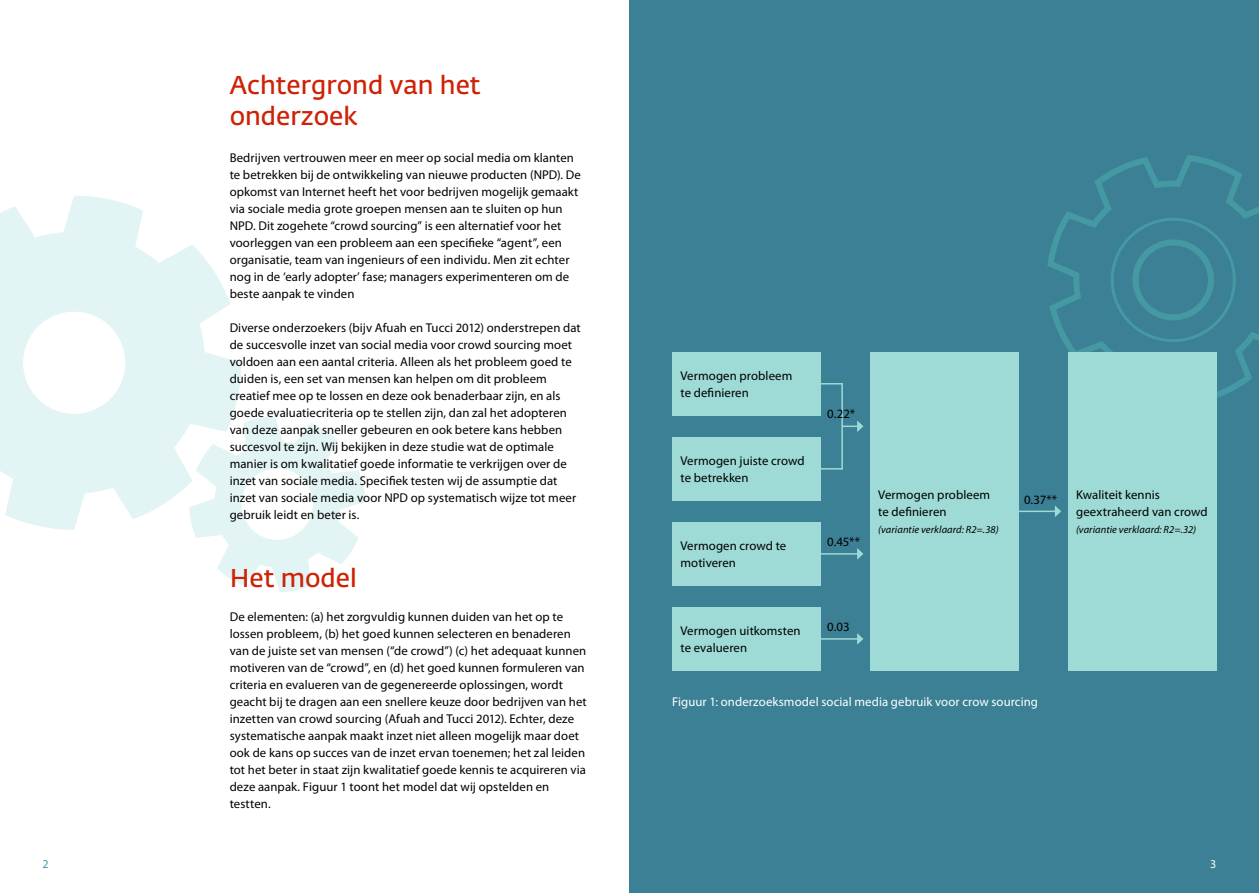
<style>
.page{position:relative;width:1259px;height:893px;background:#fff}
.page>*{position:absolute;margin:0;border:0;box-sizing:border-box;transform-origin:0 0}
.t1{font:600 25.5px/31px "Fedra Sans Std";color:#cf2105}
.t2{font:12.75px/17px "Myriad Pro";letter-spacing:.01em;color:#000}
.t3{font:12.75px "Myriad Pro";letter-spacing:.01em;color:#fff}
.t4{font:12px "Myriad Pro";color:#4599a3}
.t5{font:12px "Myriad Pro";color:#fff}
.t6{font:italic 10.5px "Myriad Pro";letter-spacing:.01em;color:#000}
</style>
<div class="page">
<div style="left:629px;top:0;width:630px;height:893px;background:#3b8094"></div>
<svg style="left:1047px;top:155px;width:212px;height:253px"></svg>
<svg style="left:1100px;top:211px;width:146px;height:141px"></svg>
<svg style="left:0;top:196px;width:241px;height:334px;fill:#e2f4f3"></svg>
<svg style="left:189px;top:416px;width:176px;height:176px"></svg>
<div style="left:672px;top:352px;width:149px;height:64px;background:#9edbd6"></div>
<div style="left:672px;top:437px;width:149px;height:64px;background:#9edbd6"></div>
<div style="left:672px;top:522px;width:149px;height:64px;background:#9edbd6"></div>
<div style="left:672px;top:607px;width:149px;height:64px;background:#9edbd6"></div>
<div style="left:870px;top:352px;width:148px;height:319px;background:#9edbd6"></div>
<div style="left:1067px;top:352px;width:149px;height:319px;background:#9edbd6"></div>
<svg style="left:821px;top:383px;width:20px;height:1px"></svg>
<hr style="left:821px;top:468px;width:21px;height:2px;background:#9edbd6">
<hr style="left:821px;top:553px;width:37px;height:2px;background:#9edbd6">
<svg style="left:857px;top:548px;width:6px;height:12px"></svg>
<hr style="left:821px;top:638px;width:37px;height:2px;background:#9edbd6">
<svg style="left:857px;top:633px;width:6px;height:12px"></svg>
<hr style="left:1018px;top:511px;width:37px;height:1px;background:#9edbd6">
<svg style="left:1055px;top:506px;width:6px;height:11px"></svg>
<svg style="left:843px;top:420px;width:20px;height:12px"></svg>
<hr style="left:841px;top:383px;width:2px;height:87px;background:#9edbd6">
<h1 class="t1" style="left:230px;top:69px;width:252px">Achtergrond van het onderzoek</h1>
<p class="t2" style="left:230px;top:149px;width:353px">Bedrijven vertrouwen meer en meer op social media om klanten te betrekken bij de ontwikkeling van nieuwe producten (NPD). De opkomst van Internet heeft het voor bedrijven mogelijk gemaakt via sociale media grote groepen mensen aan te sluiten op hun NPD. Dit zogehete “crowd sourcing” is een alternatief voor het voorleggen van een probleem aan een specifieke “agent”, een organisatie, team van ingenieurs of een individu. Men zit echter nog in de ‘early adopter’ fase; managers experimenteren om de beste aanpak te vinden</p>
<p class="t2" style="left:230px;top:319px;width:352px">Diverse onderzoekers (bijv Afuah en Tucci 2012) onderstrepen dat de succesvolle inzet van social media voor crowd sourcing moet voldoen aan een aantal criteria. Alleen als het probleem goed te duiden is, een set van mensen kan helpen om dit probleem creatief mee op te lossen en deze ook benaderbaar zijn, en als goede evaluatiecriteria op te stellen zijn, dan zal het adopteren van deze aanpak sneller gebeuren en ook betere kans hebben succesvol te zijn. Wij bekijken in deze studie wat de optimale manier is om kwalitatief goede informatie te verkrijgen over de inzet van sociale media. Specifiek testen wij de assumptie dat inzet van sociale media voor NPD op systematisch wijze tot meer gebruik leidt en beter is.</p>
<h1 class="t1" style="left:230px;top:563px;width:129px">Het model</h1>
<p class="t2" style="left:230px;top:608px;width:358px">De elementen: (a) het zorgvuldig kunnen duiden van het op te lossen probleem, (b) het goed kunnen selecteren en benaderen van de juiste set van mensen (“de crowd”) (c) het adequaat kunnen motiveren van de “crowd”, en (d) het goed kunnen formuleren van criteria en evalueren van de gegenereerde oplossingen, wordt geacht bij te dragen aan een snellere keuze door bedrijven van het inzetten van crowd sourcing (Afuah and Tucci 2012). Echter, deze systematische aanpak maakt inzet niet alleen mogelijk maar doet ook de kans op succes van de inzet ervan toenemen; het zal leiden tot het beter in staat zijn kwalitatief goede kennis te acquireren via deze aanpak. Figuur 1 toont het model dat wij opstelden en testten.</p>
<p class="t2" style="left:680px;top:367px;width:113px">Vermogen probleem te definieren</p>
<p class="t2" style="left:680px;top:452px;width:126px">Vermogen juiste crowd te betrekken</p>
<p class="t2" style="left:680px;top:537px;width:107px">Vermogen crowd te motiveren</p>
<p class="t2" style="left:827px;top:405px;width:29px">0.22*</p>
<p class="t2" style="left:827px;top:533px;width:34px">0.45**</p>
<p class="t2" style="left:878px;top:486px;width:113px">Vermogen probleem te definieren</p>
<p class="t6" style="left:878px;top:523px;width:122px">(variantie verklaard: R2=.38)</p>
<p class="t2" style="left:1024px;top:491px;width:35px">0.37**</p>
<p class="t2" style="left:1076px;top:486px;width:133px">Kwaliteit kennis geextraheerd van crowd</p>
<p class="t6" style="left:1076px;top:523px;width:122px">(variantie verklaard: R2=.32)</p>
<p class="t2" style="left:680px;top:622px;width:122px">Vermogen uitkomsten te evalueren</p>
<p class="t2" style="left:827px;top:618px;width:24px">0.03</p>
<p class="t3" style="left:672px;top:694px;width:367px">Figuur 1: onderzoeksmodel social media gebruik voor crow sourcing</p>
<p class="t4" style="left:43px;top:856px;width:8px">2</p>
<p class="t5" style="left:1210px;top:856px;width:8px">3</p>
</div>
